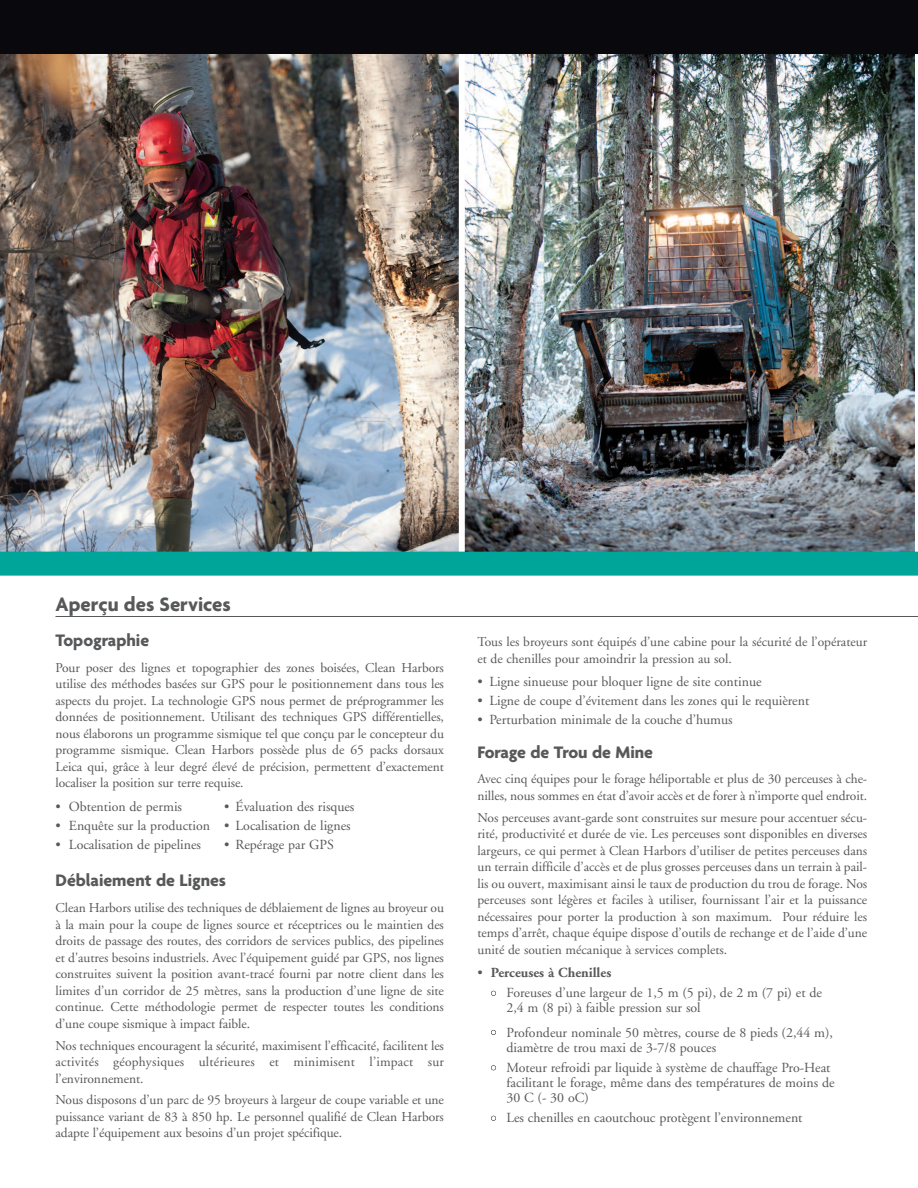
<style>
.page{position:relative;width:918px;height:1188px;background:#fff}
.page>*{position:absolute;margin:0;border:0;box-sizing:border-box;transform-origin:0 0}
.t1{font:700 21px "Agenda";color:#57585a}
.t2{font:700 18px "Agenda";color:#57585a}
.t3{font:13.8px/20.4px "Adobe Garamond";color:#57585a}
.t4{font:13.5px/16.5px "Adobe Garamond";letter-spacing:-.005em;color:#57585a;text-align:justify}
.s1{font-weight:700}
</style>
<div class="page">
<hr style="left:56px;top:616px;width:862px;height:1px;background:#57585a">
<img style="left:0;top:54px;width:459px;height:498px">
<img style="left:465px;top:54px;width:450px;height:498px">
<div style="left:0;top:0;width:918px;height:54px;background:#08080d"></div>
<div style="left:0;top:552px;width:918px;height:24px;background:#00a599"></div>
<svg style="left:491px;top:1116px;width:5px;height:5px"></svg>
<svg style="left:491px;top:1065px;width:5px;height:5px"></svg>
<svg style="left:491px;top:1030px;width:5px;height:5px"></svg>
<svg style="left:491px;top:991px;width:5px;height:5px"></svg>
<h1 class="t1" style="left:56px;top:591px;width:177px">Aperçu des Services</h1>
<h2 class="t2" style="left:56px;top:629px;width:95px">Topographie</h2>
<p class="t4" style="left:56px;top:660px;width:390px">Pour poser des lignes et topographier des zones boisées, Clean Harbors utilise des méthodes basées sur GPS pour le positionnement dans tous les aspects du projet. La technologie GPS nous permet de préprogrammer les données de positionnement. Utilisant des techniques GPS différentielles, nous élaborons un programme sismique tel que conçu par le concepteur du programme sismique. Clean Harbors possède plus de 65 packs dorsaux Leica qui, grâce à leur degré élevé de précision, permettent d’exactement localiser la position sur terre requise.</p>
<p class="t3" style="left:56px;top:797px;width:128px">• Obtention de permis</p>
<p class="t3" style="left:224px;top:797px;width:132px">• Évaluation des risques</p>
<p class="t3" style="left:55px;top:816px;width:297px">• Enquête sur la production • Localisation de lignes</p>
<p class="t3" style="left:55px;top:835px;width:147px">• Localisation de pipelines</p>
<p class="t3" style="left:224px;top:835px;width:111px">• Repérage par GPS</p>
<h2 class="t2" style="left:56px;top:870px;width:172px">Déblaiement de Lignes</h2>
<p class="t4" style="left:56px;top:901px;width:390px">Clean Harbors utilise des techniques de déblaiement de lignes au broyeur ou à la main pour la coupe de lignes source et réceptrices ou le maintien des droits de passage des routes, des corridors de services publics, des pipelines et d'autres besoins industriels. Avec l’équipement guidé par GPS, nos lignes construites suivent la position avant-tracé fourni par notre client dans les limites d’un corridor de 25 mètres, sans la production d’une ligne de site continue. Cette méthodologie permet de respecter toutes les conditions d’une coupe sismique à impact faible.</p>
<p class="t4" style="left:56px;top:1038px;width:390px">Nos techniques encouragent la sécurité, maximisent l’efficacité, facilitent les activités géophysiques ultérieures et minimisent l’impact sur l’environnement.</p>
<p class="t4" style="left:56px;top:1093px;width:390px">Nous disposons d’un parc de 95 broyeurs à largeur de coupe variable et une puissance variant de 83 à 850 hp. Le personnel qualifié de Clean Harbors adapte l’équipement aux besoins d’un projet spécifique.</p>
<p class="t4" style="left:477px;top:635px;width:391px">Tous les broyeurs sont équipés d’une cabine pour la sécurité de l’opérateur et de chenilles pour amoindrir la pression au sol.</p>
<p class="t3" style="left:477px;top:673px;width:286px">• Ligne sinueuse pour bloquer ligne de site continue</p>
<p class="t3" style="left:477px;top:692px;width:333px">• Ligne de coupe d’évitement dans les zones qui le requièrent</p>
<p class="t3" style="left:477px;top:711px;width:257px">• Perturbation minimale de la couche d’humus</p>
<h2 class="t2" style="left:477px;top:741px;width:177px">Forage de Trou de Mine</h2>
<p class="t4" style="left:477px;top:772px;width:391px">Avec cinq équipes pour le forage héliportable et plus de 30 perceuses à che&shy;nilles, nous sommes en état d’avoir accès et de forer à n’importe quel endroit.</p>
<p class="t4" style="left:477px;top:810px;width:391px">Nos perceuses avant-garde sont construites sur mesure pour accentuer sécu&shy;rité, productivité et durée de vie. Les perceuses sont disponibles en diverses largeurs, ce qui permet à Clean Harbors d’utiliser de petites perceuses dans un terrain difficile d’accès et de plus grosses perceuses dans un terrain à pail&shy;lis ou ouvert, maximisant ainsi le taux de production du trou de forage. Nos perceuses sont légères et faciles à utiliser, fournissant l’air et la puissance nécessaires pour porter la production à son maximum. Pour réduire les temps d’arrêt, chaque équipe dispose d’outils de rechange et de l’aide d’une unité de soutien mécanique à services complets.</p>
<p class="t3" style="left:506px;top:964px;width:317px;text-indent:-29px">• <span class="s1">Perceuses à Chenilles<br></span>Foreuses d’une largeur de 1,5 m (5 pi), de 2 m (7 pi) et de</p>
<p class="t3" style="left:506px;top:997px;width:328px;line-height:24.2px">2,4 m (8 pi) à faible pression sur sol<br>Profondeur nominale 50 mètres, course de 8 pieds (2,44 m),</p>
<p class="t3" style="left:506px;top:1038px;width:326px">diamètre de trou maxi de 3-7/8 pouces<br>Moteur refroidi par liquide à système de chauffage Pro-Heat</p>
<p class="t3" style="left:506px;top:1076px;width:330px;line-height:15px">facilitant le forage, même dans des températures de moins de<br>30 C (- 30 oC)</p>
<p class="t3" style="left:506px;top:1109px;width:298px">Les chenilles en caoutchouc protègent l’environnement</p>
</div>
